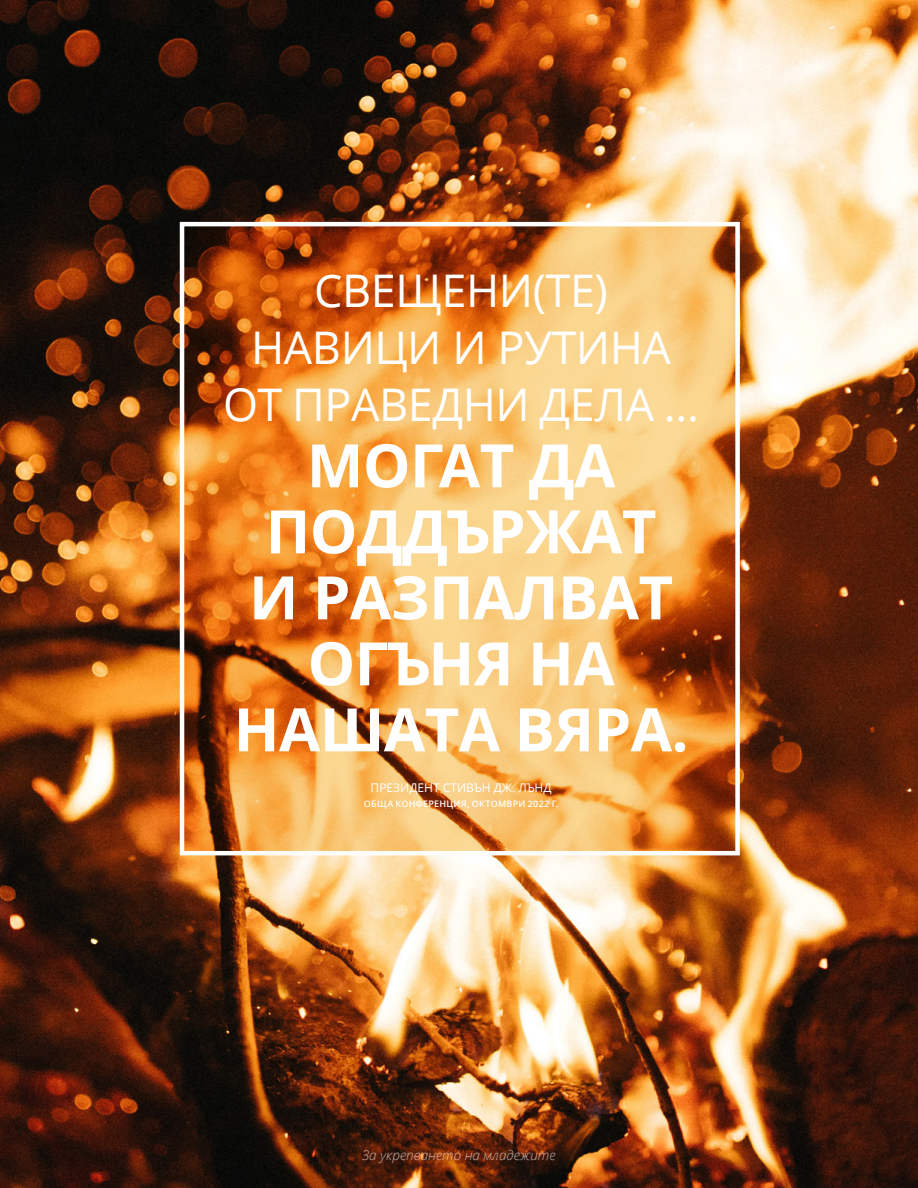
<style>
.page{position:relative;width:918px;height:1188px;background:#fff}
.page>*{position:absolute;margin:0;border:0;box-sizing:border-box;transform-origin:0 0}
.Pull_Quote_Lund{font:700 60px/66px "Dots Solidlds Lat";letter-spacing:-.01em;color:#fff;text-align:center}
.Pull_Quote_Lund-2{font:45px/57px "Dots Solidlds Lat";letter-spacing:-.01em;color:#fff;text-align:center}
.t1{font:italic 300 13.5px "Dots Solidlds Lat";color:#fff}
.Side_QT_Citation_cen{font:12px "Dots Solidlds Lat";color:#fff}
.Side_QT_Citation_cen-2{font:600 9px "Dots Solidlds Lat";letter-spacing:.025em;color:#fff}
</style>
<div class="page">
<img style="left:0;top:0;width:918px;height:1188px">
<svg style="left:185px;top:227px;width:550px;height:623px;background:#e29b4d"></svg>
<div style="left:180px;top:222px;width:560px;height:633px;border:4px solid #fff"></div>
<p class="Pull_Quote_Lund-2" style="left:223px;top:263px;width:478px">СВЕЩЕНИ(ТЕ)<br>НАВИЦИ И РУТИНА<br>ОТ ПРАВЕДНИ ДЕЛА …</p>
<p class="Pull_Quote_Lund" style="left:234px;top:433px;width:456px">МОГАТ ДА<br>ПОДДЪРЖАТ<br>И РАЗПАЛВАТ<br>ОГЪНЯ НА<br>НАШАТА ВЯРА.</p>
<p class="Side_QT_Citation_cen" style="left:371px;top:779px;width:183px">ПРЕЗИДЕНТ СТИВЪН ДЖ. ЛЪНД</p>
<p class="Side_QT_Citation_cen-2" style="left:364px;top:797px;width:196px">ОБЩА КОНФЕРЕНЦИЯ, ОКТОМВРИ 2022 Г.</p>
<p class="t1" style="left:362px;top:1145px;width:195px">За укрепването на младежите</p>
</div>
